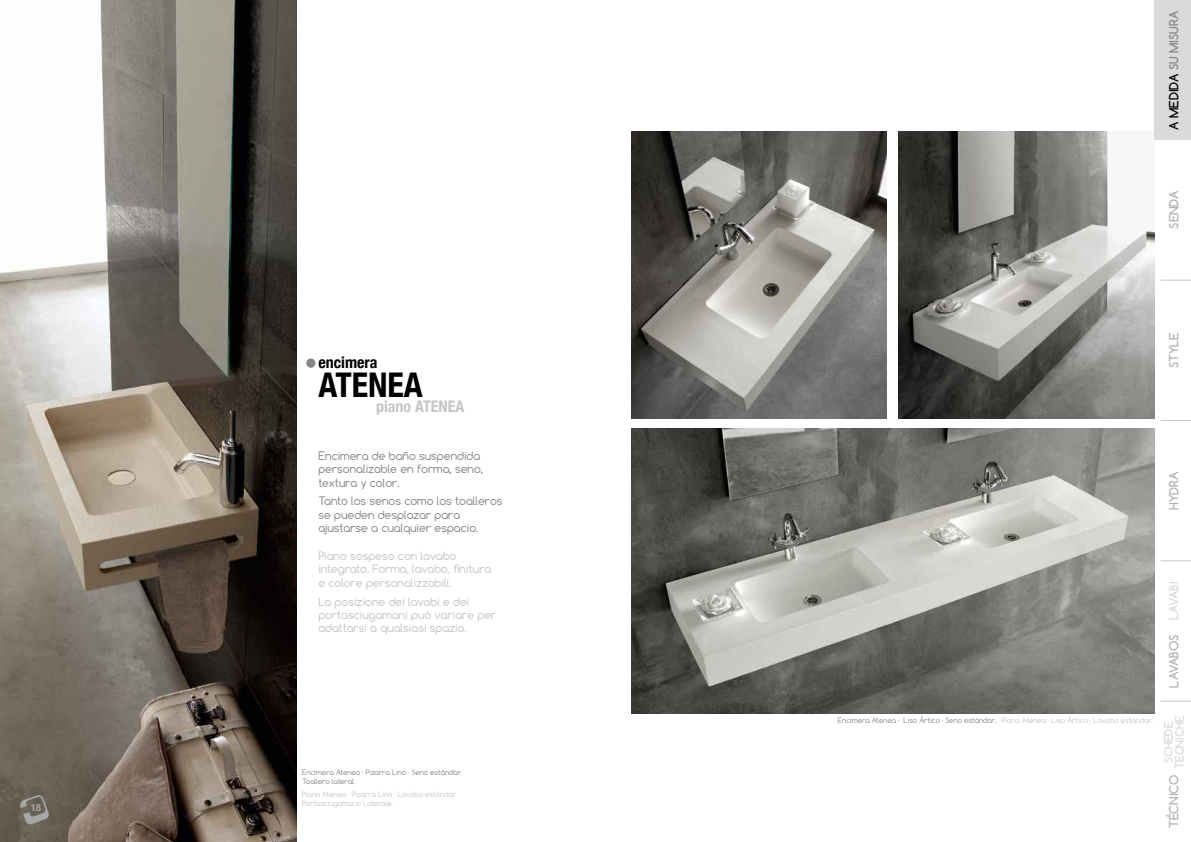
<style>
.page{position:relative;width:1191px;height:842px;background:#fff}
.page>*{position:absolute;margin:0;border:0;box-sizing:border-box;transform-origin:0 0}
.t1{font:700 condensed 34px "Helvetica Neue LT";color:#000}
.t2{font:700 condensed 16px "Helvetica Neue LT";color:#c5c6c6}
.t3{font:700 condensed 16px "Helvetica Neue LT";color:#000}
.t4{font:700 12px "Comfortaa";color:#b1b2b3}
.t5{font:700 12px "Comfortaa";color:#878786}
.t6{font:700 12px "Comfortaa";color:#dadada}
.t7{font:11px/13.2px "Comfortaa";color:#c5c6c6}
.t8{font:11px/13.2px "Comfortaa";color:#878786}
.t9{font:700 11px/11px "Comfortaa";color:#dadada;text-align:center}
.t10{font:700 condensed 10px "Helvetica Neue LT";color:#a7a7a8}
.t11{font:7px/8.4px "Comfortaa";color:#c5c6c6}
.t12{font:7px/8.4px "Comfortaa";color:#878786}
.s1{color:#000}
</style>
<div class="page">
<img style="left:0;top:0;width:297px;height:842px">
<img style="left:631px;top:131px;width:255px;height:288px">
<img style="left:898px;top:131px;width:257px;height:288px">
<img style="left:631px;top:429px;width:524px;height:284px">
<div style="left:306px;top:358px;width:9px;height:10px;background:#878786;border-radius:50%"></div>
<hr style="left:1160px;top:560px;width:31px;height:1px;background:#c5c6c6">
<hr style="left:1160px;top:280px;width:31px;height:1px;background:#c5c6c6">
<hr style="left:1160px;top:701px;width:31px;height:1px;background:#c5c6c6">
<hr style="left:1160px;top:420px;width:31px;height:1px;background:#c5c6c6">
<div style="left:1155px;top:0;width:36px;height:140px;background:#dadada"></div>
<svg style="left:19px;top:794px;width:30px;height:31px"></svg>
<p class="t10" style="left:31px;top:801px;width:11px">18</p>
<h2 class="t3" style="left:318px;top:352px;width:61px">encimera</h2>
<h1 class="t1" style="left:318px;top:365px;width:106px">ATENEA</h1>
<h2 class="t2" style="left:376px;top:397px;width:90px">piano ATENEA</h2>
<p class="t8" style="left:318px;top:449px;width:166px">Encimera de baño suspendida personalizable en forma, seno, textura y color.</p>
<p class="t8" style="left:318px;top:495px;width:186px">Tanto los senos como los toalleros se pueden desplazar para ajustarse a cualquier espacio.</p>
<p class="t7" style="left:318px;top:549px;width:174px">Piano sospeso con lavabo integrato. Forma, lavabo, finitura e colore personalizzabili.</p>
<p class="t7" style="left:318px;top:595px;width:180px">La posizione dei lavabi e dei portasciugamani può variare per adattarsi a qualsiasi spazio.</p>
<p class="t12" style="left:302px;top:768px;width:161px">Encimera Atenea · Pizarra Lino · Seno estándar<br>Toallero lateral.</p>
<p class="t11" style="left:302px;top:790px;width:156px">Piano Atenea · Pizarra Lino · Lavabo estándar<br>Portasciugamano Laterale.</p>
<p class="t5" style="left:1166px;top:130px;width:121px;rotate:-90deg"><span class="s1">A MEDIDA</span> SU MISURA</p>
<p class="t4" style="left:1166px;top:229px;width:39px;rotate:-90deg">SENDA</p>
<p class="t4" style="left:1166px;top:368px;width:38px;rotate:-90deg">STYLE</p>
<p class="t4" style="left:1166px;top:510px;width:40px;rotate:-90deg">HYDRA</p>
<p class="t6" style="left:1166px;top:620px;width:41px;rotate:-90deg">LAVABI</p>
<p class="t4" style="left:1166px;top:687px;width:54px;rotate:-90deg">LAVABOS</p>
<p class="t11" style="left:1001px;top:716px;width:153px">Piano Atenea · Liso Ártico · Lavabo estandar.</p>
<p class="t12" style="left:838px;top:716px;width:160px">Encimera Atenea · Liso Ártico · Seno estándar.</p>
<p class="t9" style="left:1163px;top:769px;width:55px;rotate:-90deg">SCHEDE<br>TECNICHE</p>
<p class="t4" style="left:1166px;top:828px;width:55px;rotate:-90deg">TÉCNICO</p>
</div>
